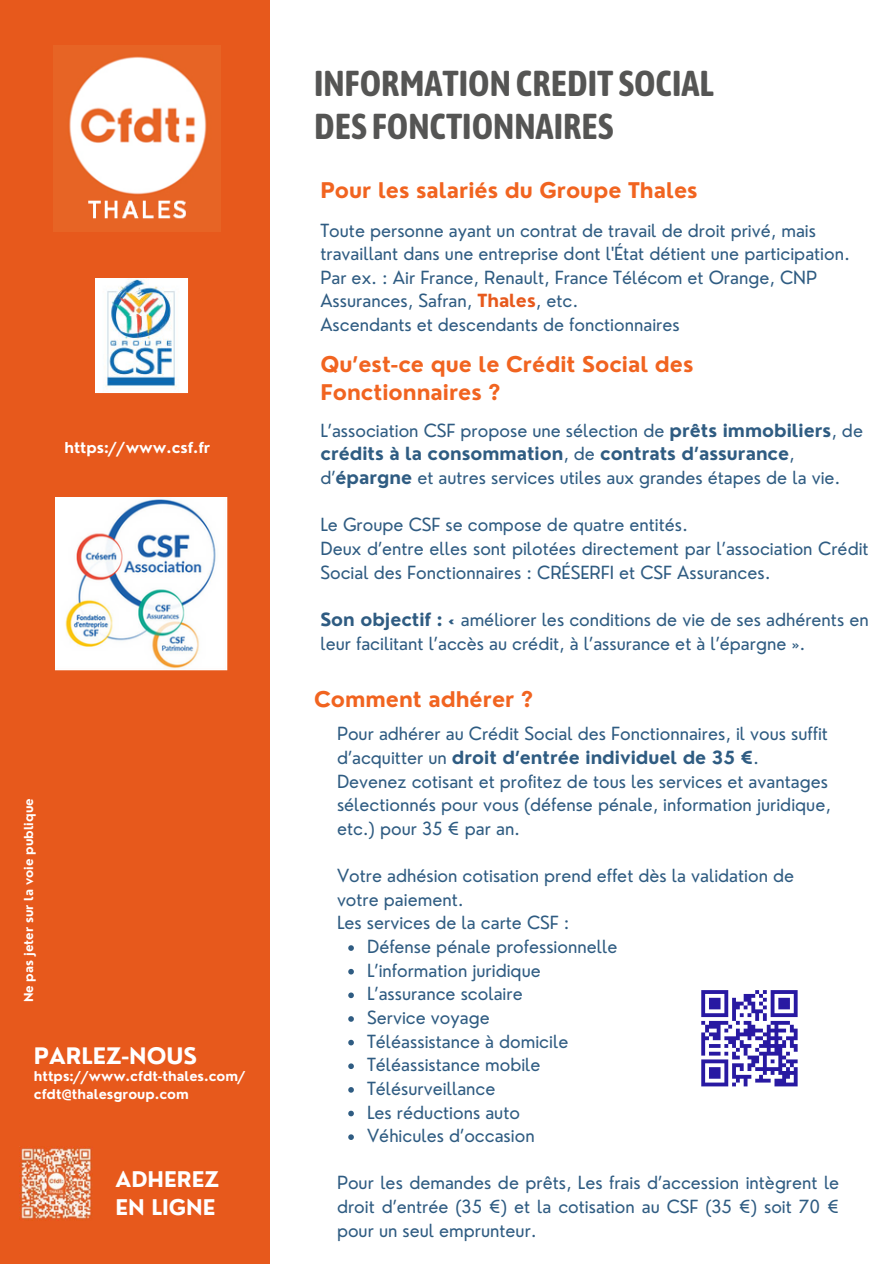
<style>
.page{position:relative;width:894px;height:1264px;background:#fff}
.page>*{position:absolute;margin:0;border:0;box-sizing:border-box;transform-origin:0 0}
.t1{font:700 35.85px/42.8px "Asap Condensed";color:#555554}
.t2{font:700 22.2px "Nourd";color:#fff}
.t3{font:700 21.15px/28.2px "Nourd";color:#f16420}
.t4{font:700 21.15px/28.2px "Nourd";color:#fff}
.t5{font:17.7px/23.7px "Nourd";color:#2f5c82}
.t6{font:700 14.7px "Nourd";color:#fff}
.t7{font:700 13.2px/17.5px "Nourd";color:#fff}
.t8{font:700 12.15px "Nourd";color:#fff}
.s1{font-weight:700;color:#e7591c}
.s2{font-weight:700}
</style>
<div class="page">
<svg style="left:348px;top:945px;width:6px;height:5px"></svg>
<svg style="left:348px;top:968px;width:6px;height:6px"></svg>
<svg style="left:348px;top:992px;width:6px;height:6px"></svg>
<svg style="left:348px;top:1016px;width:6px;height:5px"></svg>
<svg style="left:348px;top:1039px;width:6px;height:6px"></svg>
<svg style="left:348px;top:1063px;width:6px;height:6px"></svg>
<svg style="left:348px;top:1087px;width:6px;height:5px"></svg>
<svg style="left:348px;top:1110px;width:6px;height:6px"></svg>
<svg style="left:348px;top:1134px;width:6px;height:5px"></svg>
<div style="left:0;top:0;width:269px;height:1263px;background:#e7591c"></div>
<img style="left:19px;top:1146px;width:73px;height:74px">
<img style="left:56px;top:498px;width:172px;height:172px">
<img style="left:96px;top:278px;width:92px;height:115px">
<img style="left:54px;top:46px;width:166px;height:185px">
<svg style="left:701px;top:990px;width:96px;height:96px"></svg>
<hr style="left:774px;top:1082px;width:23px;height:4px;background:#2819a2">
<p class="t6" style="left:64px;top:438px;width:147px">https://www.csf.fr</p>
<h4 class="t8" style="left:21px;top:1002px;width:205px;rotate:-90deg">Ne pas jeter sur la voie publique</h4>
<p class="t2" style="left:34px;top:1041px;width:165px">PARLEZ-NOUS</p>
<p class="t7" style="left:34px;top:1067px;width:213px">https://www.cfdt-thales.com/ cfdt@thalesgroup.com</p>
<p class="t4" style="left:115px;top:1165px;width:105px">ADHEREZ<br>EN LIGNE</p>
<p class="t1" style="left:314px;top:62px;width:401px">INFORMATIONCREDIT SOCIAL<br>DES FONCTIONNAIRES</p>
<p class="t3" style="left:320px;top:176px;width:378px">Pour les salariés du Groupe Thales</p>
<p class="t5" style="left:320px;top:218px;width:531px">Toute personne ayant un contrat de travail de droit privé, mais travaillant dans une entreprise dont l'État détient une participation.<br>Par ex. : Air France, Renault, France Télécom et Orange, CNP Assurances, Safran, <span class="s1">Thales</span>, etc.<br>Ascendants et descendants de fonctionnaires</p>
<p class="t3" style="left:320px;top:350px;width:374px">Qu’est-ce que le Crédit Social des<br>Fonctionnaires ?</p>
<h4 class="t5" style="left:320px;top:418px;width:544px">L’association CSF propose une sélection de <span class="s2">prêts immobiliers</span>, de <span class="s2">crédits à la consommation</span>, de <span class="s2">contrats d’assurance</span>, d’<span class="s2">épargne</span> et autres services utiles aux grandes étapes de la vie.</h4>
<h4 class="t5" style="left:320px;top:513px;width:549px">Le Groupe CSF se compose de quatre entités.<br>Deux d’entre elles sont pilotées directement par l’association Crédit<br>Social des Fonctionnaires : CRÉSERFI et CSF Assurances.</h4>
<p class="t5" style="left:320px;top:607px;width:549px"><span class="s2">Son objectif :</span> « améliorer les conditions de vie de ses adhérents en leur facilitant l’accès au crédit, à l’assurance et à l’épargne ».</p>
<h5 class="t3" style="left:314px;top:685px;width:220px">Comment adhérer ?</h5>
<h2 class="t5" style="left:337px;top:722px;width:495px">Pour adhérer au Crédit Social des Fonctionnaires, il vous suffit d’acquitter un <span class="s2">droit d’entrée individuel de 35 €</span>.<br>Devenez cotisant et profitez de tous les services et avantages sélectionnés pour vous (défense pénale, information juridique, etc.) pour 35 € par an.</h2>
<p class="t5" style="left:337px;top:863px;width:458px">Votre adhésion cotisation prend effet dès la validation de votre paiement.<br>Les services de la carte CSF :</p>
<h2 class="t5" style="left:367px;top:934px;width:252px">Défense pénale professionnelle</h2>
<p class="t5" style="left:367px;top:958px;width:175px">L’information juridique</p>
<h1 class="t5" style="left:367px;top:981px;width:157px">L’assurance scolaire</h1>
<h3 class="t5" style="left:367px;top:1005px;width:124px">Service voyage</h3>
<h4 class="t5" style="left:367px;top:1029px;width:203px">Téléassistance à domicile</h4>
<h3 class="t5" style="left:367px;top:1052px;width:175px">Téléassistance mobile</h3>
<h4 class="t5" style="left:367px;top:1076px;width:130px">Télésurveillance</h4>
<h4 class="t5" style="left:367px;top:1100px;width:154px">Les réductions auto</h4>
<h4 class="t5" style="left:367px;top:1123px;width:169px">Véhicules d’occasion</h4>
<h3 class="t5" style="left:337px;top:1170px;width:503px;text-align:justify">Pour les demandes de prêts, Les frais d’accession intègrent le droit d’entrée (35 €) et la cotisation au CSF (35 €) soit 70 € pour un seul emprunteur.</h3>
</div>
